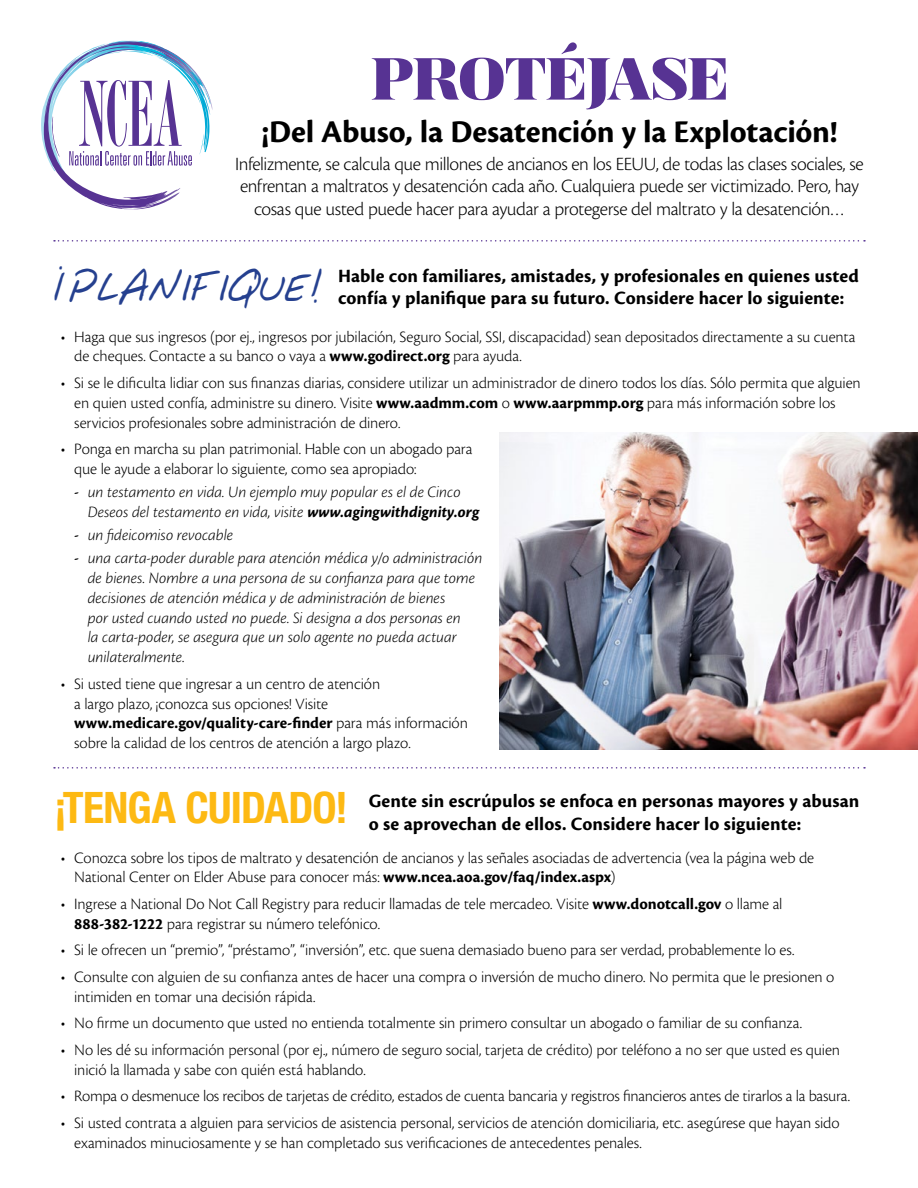
<style>
.page{position:relative;width:918px;height:1188px;background:#fff}
.page>*{position:absolute;margin:0;border:0;box-sizing:border-box;transform-origin:0 0}
.t1{font:60px "Magnel";letter-spacing:-.005em;color:#573393}
.t2{font:700 condensed 43.5px "Helvetica Neue LT Std";letter-spacing:-.015em;color:#fdb913}
.t3{font:40.5px "Notepad";color:#25408f;scale:.94 1}
.t4{font:700 33px "Cronos Pro";letter-spacing:-.005em;color:#000}
.t5{font:300 19.5px/22.5px "Cronos Pro";letter-spacing:-.02em;color:#000;text-align:center}
.t6{font:700 19.5px/22.5px "Cronos Pro";letter-spacing:.005em;color:#000}
.t7{font:300 16.5px/19.8px "Cronos Pro";letter-spacing:-.01em;color:#000}
.t8{font:italic 300 16.5px/19.8px "Cronos Pro";letter-spacing:-.005em;color:#000}
.s1{font-weight:700}
.s2{font-weight:400;font-style:normal}
</style>
<div class="page">
<svg style="left:41px;top:40px;width:170px;height:170px"></svg>
<img style="left:500px;top:432px;width:418px;height:317px">
<svg style="left:54px;top:767px;width:811px;height:2px"></svg>
<svg style="left:54px;top:240px;width:811px;height:2px"></svg>
<h1 class="t1" style="left:371px;top:40px;width:359px">PROTÉJASE</h1>
<h1 class="t4" style="left:261px;top:113px;width:578px">¡Del Abuso, la Desatención y la Explotación!</h1>
<p class="t5" style="left:235px;top:152px;width:630px">Infelizmente, se calcula que millones de ancianos en los EEUU, de todas las clases sociales, se enfrentan a maltratos y desatención cada año. Cualquiera puede ser victimizado. Pero, hay cosas que usted puede hacer para ayudar a protegerse del maltrato y la desatención…</p>
<h2 class="t3" style="left:65px;top:301px;width:13px;rotate:-180deg">!</h2>
<h3 class="t6" style="left:338px;top:265px;width:522px">Hable con familiares, amistades, y profesionales en quienes usted confía y planifique para su futuro. Considere hacer lo siguiente:</h3>
<p class="t7" style="left:74px;top:326px;width:783px;text-indent:-14px">• Haga que sus ingresos (por ej., ingresos por jubilación, Seguro Social, SSI, discapacidad) sean depositados directamente a su cuenta de cheques. Contacte a su banco o vaya a <span class="s1">www.godirect.org</span> para ayuda.</p>
<p class="t7" style="left:74px;top:373px;width:788px;text-indent:-13px">• Si se le dificulta lidiar con sus finanzas diarias, considere utilizar un administrador de dinero todos los días. Sólo permita que alguien en quien usted confía, administre su dinero. Visite <span class="s1">www.aadmm.com</span> o <span class="s1">www.aarpmmp.org</span> para más información sobre los servicios profesionales sobre administración de dinero.</p>
<p class="t7" style="left:74px;top:439px;width:400px;text-indent:-13px">• Ponga en marcha su plan patrimonial. Hable con un abogado para que le ayude a elaborar lo siguiente, como sea apropiado:</p>
<p class="t8" style="left:88px;top:482px;width:393px;text-indent:-13px"><span class="s2">-</span> un testamento en vida. Un ejemplo muy popular es el de Cinco<br>Deseos del testamento en vida, visite <span class="s1">www.agingwithdignity.org</span></p>
<p class="t8" style="left:74px;top:525px;width:161px"><span class="s2">-</span> un fideicomiso revocable</p>
<p class="t8" style="left:88px;top:548px;width:396px;text-indent:-13px"><span class="s2">-</span> una carta-poder durable para atención médica y/o administración de bienes. Nombre a una persona de su confianza para que tome decisiones de atención médica y de administración de bienes<br>por usted cuando usted no puede. Si designa a dos personas en<br>la carta-poder, se asegura que un solo agente no pueda actuar unilateralmente.</p>
<p class="t7" style="left:74px;top:674px;width:395px;text-indent:-13px">• Si usted tiene que ingresar a un centro de atención<br>a largo plazo, ¡conozca sus opciones! Visite <span class="s1">www.medicare.gov/quality-care-finder</span> para más información sobre la calidad de los centros de atención a largo plazo.</p>
<h2 class="t2" style="left:54px;top:781px;width:296px">¡TENGA CUIDADO!</h2>
<h3 class="t6" style="left:369px;top:790px;width:492px">Gente sin escrúpulos se enfoca en personas mayores y abusan o se aprovechan de ellos. Considere hacer lo siguiente:</h3>
<p class="t7" style="left:74px;top:848px;width:741px;text-indent:-14px">• Conozca sobre los tipos de maltrato y desatención de ancianos y las señales asociadas de advertencia (vea la página web de<br>National Center on Elder Abuse para conocer más: <span class="s1">www.ncea.aoa.gov/faq/index.aspx</span>)</p>
<p class="t7" style="left:74px;top:894px;width:710px;text-indent:-13px">• Ingrese a National Do Not Call Registry para reducir llamadas de tele mercadeo. Visite <span class="s1">www.donotcall.gov</span> o llame al<br><span class="s1">888-382-1222</span> para registrar su número telefónico.</p>
<p class="t7" style="left:61px;top:940px;width:735px">• Si le ofrecen un “premio”, “préstamo”, “inversión”, etc. que suena demasiado bueno para ser verdad, probablemente lo es.</p>
<p class="t7" style="left:74px;top:967px;width:762px;text-indent:-13px">• Consulte con alguien de su confianza antes de hacer una compra o inversión de mucho dinero. No permita que le presionen o intimiden en tomar una decisión rápida.</p>
<p class="t7" style="left:61px;top:1013px;width:743px">• No firme un documento que usted no entienda totalmente sin primero consultar un abogado o familiar de su confianza.</p>
<p class="t7" style="left:74px;top:1040px;width:767px;text-indent:-13px">• No les dé su información personal (por ej., número de seguro social, tarjeta de crédito) por teléfono a no ser que usted es quien inició la llamada y sabe con quién está hablando.</p>
<p class="t7" style="left:61px;top:1086px;width:791px">• Rompa o desmenuce los recibos de tarjetas de crédito, estados de cuenta bancaria y registros financieros antes de tirarlos a la basura.</p>
<p class="t7" style="left:74px;top:1113px;width:767px;text-indent:-13px">• Si usted contrata a alguien para servicios de asistencia personal, servicios de atención domiciliaria, etc. asegúrese que hayan sido examinados minuciosamente y se han completado sus verificaciones de antecedentes penales.</p>
<h2 class="t3" style="left:70px;top:268px;width:270px">PLANIFIQUE!</h2>
</div>
